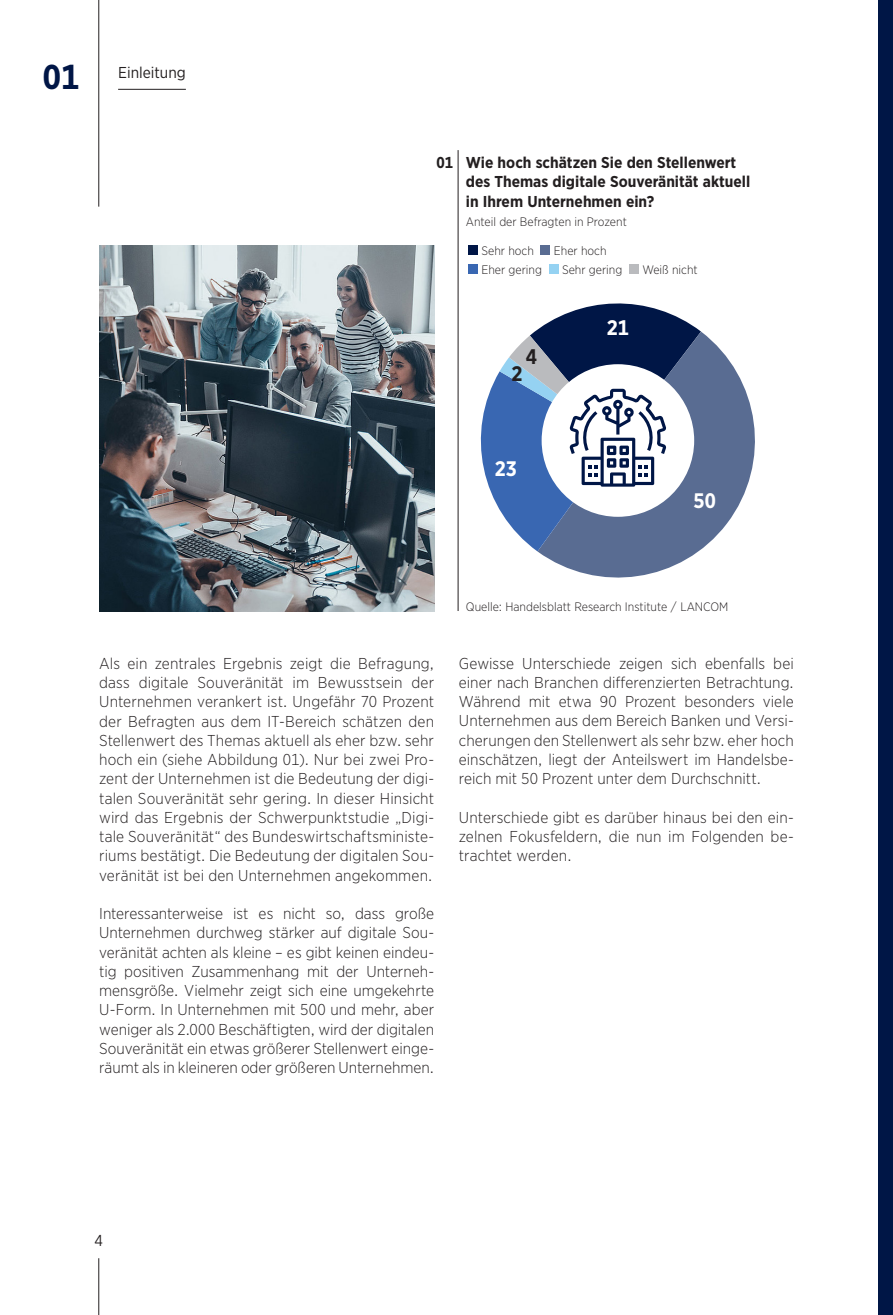
<style>
.page{position:relative;width:893px;height:1315px;background:#fff}
.page>*{position:absolute;margin:0;border:0;box-sizing:border-box;transform-origin:0 0}
.t1{font:700 34.48px "Gotham Narrow";color:#001646}
.t2{font:700 21px "Gotham Narrow";color:#fff}
.t3{font:700 21px "Gotham Narrow";color:#231f20}
.t4{font:300 15.75px/19.2px "Gotham Narrow";letter-spacing:.005em;color:#231f20;text-align:justify}
.t5{font:700 15.75px/19.2px "Gotham Narrow";color:#231f20}
.t6{font:15.75px "Gotham Narrow";color:#231f20}
.t7{font:300 12.25px "Gotham Narrow";color:#231f20}
</style>
<div class="page">
<img style="left:99px;top:245px;width:335px;height:366px">
<hr style="left:458px;top:150px;width:1px;height:461px;background:#231f20">
<div style="left:468px;top:245px;width:10px;height:10px;background:#001646"></div>
<div style="left:540px;top:245px;width:10px;height:10px;background:#596c92"></div>
<div style="left:468px;top:264px;width:10px;height:10px;background:#3967b2"></div>
<div style="left:549px;top:264px;width:9px;height:10px;background:#95d2f2"></div>
<div style="left:629px;top:264px;width:10px;height:10px;background:#babbbe"></div>
<svg style="left:537px;top:331px;width:218px;height:247px;fill:#596c92"></svg>
<hr style="left:98px;top:1258px;width:1px;height:57px;background:#231f20">
<hr style="left:118px;top:89px;width:68px;height:1px;background:#231f20">
<hr style="left:98px;top:0;width:1px;height:207px;background:#231f20">
<svg style="left:480px;top:303px;width:221px;height:248px"></svg>
<div style="left:878px;top:0;width:15px;height:1315px;background:#001646"></div>
<h1 class="t1" style="left:43px;top:55px;width:38px">01</h1>
<p class="t6" style="left:118px;top:63px;width:69px">Einleitung</p>
<p class="t5" style="left:466px;top:153px;width:286px;text-indent:-29px">01 Wie hoch schätzen Sie den Stellenwert des Themas digitale Souveränität aktuell in Ihrem Unternehmen ein?</p>
<p class="t7" style="left:466px;top:214px;width:163px">Anteil der Befragten in Prozent</p>
<p class="t7" style="left:481px;top:243px;width:54px">Sehr hoch</p>
<p class="t7" style="left:554px;top:243px;width:54px">Eher hoch</p>
<p class="t7" style="left:481px;top:262px;width:62px">Eher gering</p>
<p class="t7" style="left:562px;top:262px;width:62px">Sehr gering</p>
<p class="t7" style="left:642px;top:262px;width:57px">Weiß nicht</p>
<h2 class="t3" style="left:526px;top:343px;width:13px">4</h2>
<h2 class="t3" style="left:511px;top:360px;width:13px">2</h2>
<h2 class="t2" style="left:495px;top:455px;width:24px">23</h2>
<h2 class="t2" style="left:607px;top:314px;width:24px">21</h2>
<h2 class="t2" style="left:693px;top:487px;width:24px">50</h2>
<p class="t4" style="left:99px;top:653px;width:336px">Als ein zentrales Ergebnis zeigt die Befragung, dass digitale Souveränität im Bewusstsein der Unternehmen verankert ist. Ungefähr 70 Prozent der Befragten aus dem IT-Bereich schätzen den Stellenwert des Themas aktuell als eher bzw. sehr hoch ein (siehe Abbildung 01). Nur bei zwei Pro&shy;zent der Unternehmen ist die Bedeutung der digi&shy;talen Souveränität sehr gering. In dieser Hinsicht wird das Ergebnis der Schwerpunktstudie „Digi&shy;tale Souveränität“ des Bundeswirtschaftsministe&shy;riums bestätigt. Die Bedeutung der digitalen Sou&shy;veränität ist bei den Unternehmen angekommen.</p>
<p class="t4" style="left:99px;top:903px;width:336px">Interessanterweise ist es nicht so, dass große Unternehmen durchweg stärker auf digitale Sou&shy;veränität achten als kleine – es gibt keinen eindeu&shy;tig positiven Zusammenhang mit der Unterneh&shy;mensgröße. Vielmehr zeigt sich eine umgekehrte U-Form. In Unternehmen mit 500 und mehr, aber weniger als 2.000 Beschäftigten, wird der digitalen Souveränität ein etwas größerer Stellenwert einge&shy;räumt als in kleineren oder größeren Unternehmen.</p>
<p class="t7" style="left:466px;top:599px;width:264px">Quelle: Handelsblatt Research Institute / LANCOM</p>
<p class="t4" style="left:459px;top:653px;width:336px">Gewisse Unterschiede zeigen sich ebenfalls bei einer nach Branchen differenzierten Betrachtung.<br>Während mit etwa 90 Prozent besonders viele Unternehmen aus dem Bereich Banken und Versi&shy;cherungen den Stellenwert als sehr bzw. eher hoch einschätzen, liegt der Anteilswert im Handelsbe&shy;reich mit 50 Prozent unter dem Durchschnitt.</p>
<p class="t4" style="left:459px;top:807px;width:336px">Unterschiede gibt es darüber hinaus bei den ein&shy;zelnen Fokusfeldern, die nun im Folgenden be&shy;trachtet werden.</p>
<p class="t6" style="left:95px;top:1230px;width:10px">4</p>
</div>
